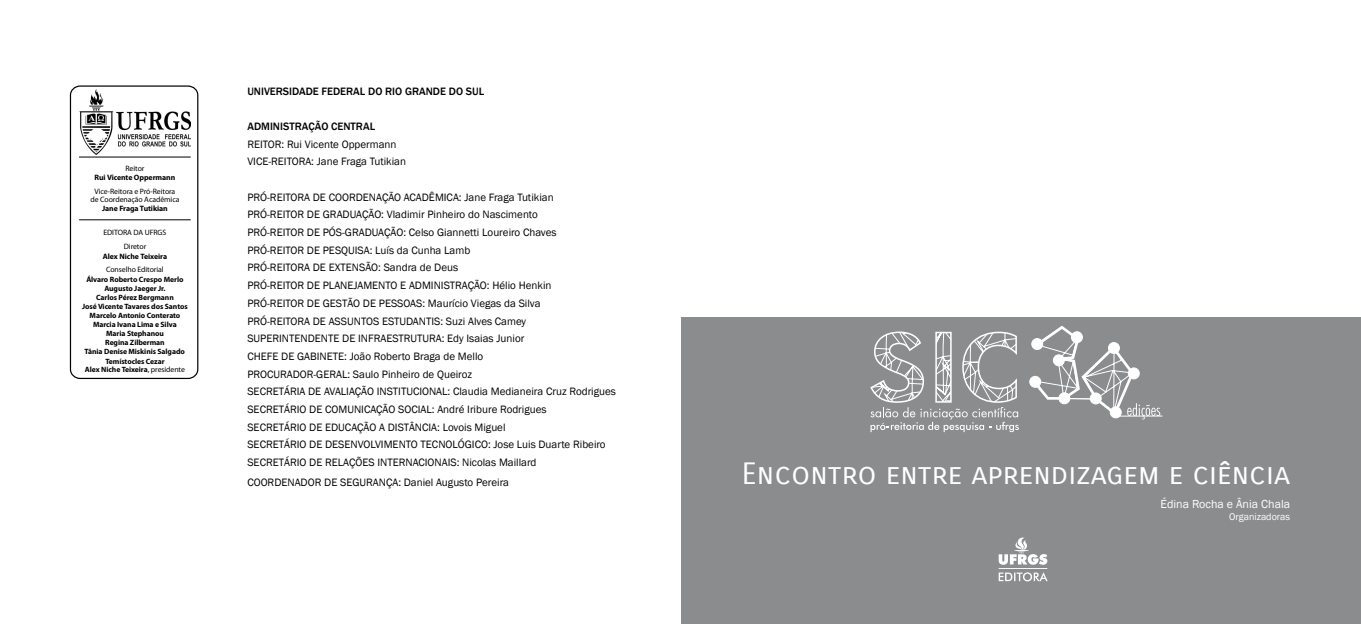
<style>
.page{position:relative;width:1361px;height:624px;background:#fff}
.page>*{position:absolute;margin:0;border:0;box-sizing:border-box;transform-origin:0 0}
.t1{font:30px "Carrois Gothic SC";color:#fff}
.t2{font:12px "Franklin Gothic";color:#fff}
.t3{font:11px/17.7px "Franklin Gothic";color:#000}
.t4{font:500 11px "Franklin Gothic";color:#000}
.t5{font:10px "Franklin Gothic";color:#fff}
.t6{font:7.8px/7.8px "Myriad Pro";letter-spacing:-.01em;color:#000;text-align:center}
.t7{font:700 7.8px "Myriad Pro";letter-spacing:-.01em;color:#000}
.t8{font:700 7.6px/9.1px "Myriad Pro";letter-spacing:-.01em;color:#000;text-align:center}
.s1{font-weight:400;font-size:7.8px}
</style>
<div class="page">
<div style="left:70px;top:85px;width:128px;height:294px;border:1px solid #000;border-radius:9px"></div>
<hr style="left:79px;top:219px;width:112px;height:1px;background:#000">
<hr style="left:79px;top:156px;width:112px;height:1px;background:#000">
<img style="left:79px;top:89px;width:111px;height:65px">
<div style="left:681px;top:318px;width:680px;height:306px;background:#8a8c8e"></div>
<svg style="left:998px;top:537px;width:49px;height:44px"></svg>
<hr style="left:1116px;top:415px;width:46px;height:1px;background:#fff">
<svg style="left:870px;top:326px;width:290px;height:106px"></svg>
<div style="left:1090px;top:393px;width:11px;height:11px;background:#fff;border-radius:50%"></div>
<div style="left:1090px;top:393px;width:11px;height:11px;border:1px solid #fff;border-radius:50%"></div>
<p class="t6" style="left:125px;top:165px;width:20px">Reitor</p>
<p class="t6" style="left:90px;top:188px;width:91px">Vice-Reitora e Pró-Reitora de Coordenação Acadêmica</p>
<p class="t7" style="left:95px;top:173px;width:82px">Rui Vicente Oppermann</p>
<p class="t7" style="left:102px;top:204px;width:67px">Jane Fraga Tutikian</p>
<p class="t6" style="left:103px;top:226px;width:64px;line-height:14px">EDITORA DA UFRGS<br>Diretor</p>
<p class="t6" style="left:106px;top:266px;width:59px">Conselho Editorial</p>
<p class="t8" style="left:82px;top:275px;width:107px">Álvaro Roberto Crespo Merlo<br>Augusto Jaeger Jr.<br>Carlos Pérez Bergmann<br>José Vicente Tavares dos Santos<br>Marcelo Antonio Conterato<br>Marcia Ivana Lima e Silva<br>Maria Stephanou<br>Regina Zilberman<br>Tânia Denise Miskinis Salgado<br>Temístocles Cezar<br>Alex Niche Teixeira<span class="s1">, presidente</span></p>
<p class="t7" style="left:103px;top:252px;width:66px">Alex Niche Teixeira</p>
<p class="t4" style="left:247px;top:84px;width:238px">UNIVERSIDADE FEDERAL DO RIO GRANDE DO SUL</p>
<p class="t4" style="left:247px;top:120px;width:129px">ADMINISTRAÇÃO CENTRAL</p>
<p class="t3" style="left:247px;top:135px;width:160px">REITOR: Rui Vicente Oppermann<br>VICE-REITORA: Jane Fraga Tutikian</p>
<p class="t3" style="left:247px;top:188px;width:370px">PRÓ-REITORA DE COORDENAÇÃO ACADÊMICA: Jane Fraga Tutikian<br>PRÓ-REITOR DE GRADUAÇÃO: Vladimir Pinheiro do Nascimento<br>PRÓ-REITOR DE PÓS-GRADUAÇÃO: Celso Giannetti Loureiro Chaves PRÓ-REITOR DE PESQUISA: Luís da Cunha Lamb<br>PRÓ-REITORA DE EXTENSÃO: Sandra de Deus<br>PRÓ-REITOR DE PLANEJAMENTO E ADMINISTRAÇÃO: Hélio Henkin<br>PRÓ-REITOR DE GESTÃO DE PESSOAS: Maurício Viegas da Silva<br>PRÓ-REITORA DE ASSUNTOS ESTUDANTIS: Suzi Alves Camey SUPERINTENDENTE DE INFRAESTRUTURA: Edy Isaias Junior<br>CHEFE DE GABINETE: João Roberto Braga de Mello<br>PROCURADOR-GERAL: Saulo Pinheiro de Queiroz<br>SECRETÁRIA DE AVALIAÇÃO INSTITUCIONAL: Claudia Medianeira Cruz Rodrigues SECRETÁRIO DE COMUNICAÇÃO SOCIAL: André Iribure Rodrigues<br>SECRETÁRIO DE EDUCAÇÃO A DISTÂNCIA: Lovois Miguel<br>SECRETÁRIO DE DESENVOLVIMENTO TECNOLÓGICO: Jose Luis Duarte Ribeiro SECRETÁRIO DE RELAÇÕES INTERNACIONAIS: Nicolas Maillard</p>
<p class="t3" style="left:247px;top:473px;width:263px">COORDENADOR DE SEGURANÇA: Daniel Augusto Pereira</p>
<h1 class="t1" style="left:742px;top:456px;width:550px">Encontro entre aprendizagem e ciência</h1>
<p class="t2" style="left:1160px;top:496px;width:131px">Édina Rocha e Ânia Chala</p>
<p class="t5" style="left:1229px;top:510px;width:62px">Organizadoras</p>
</div>
